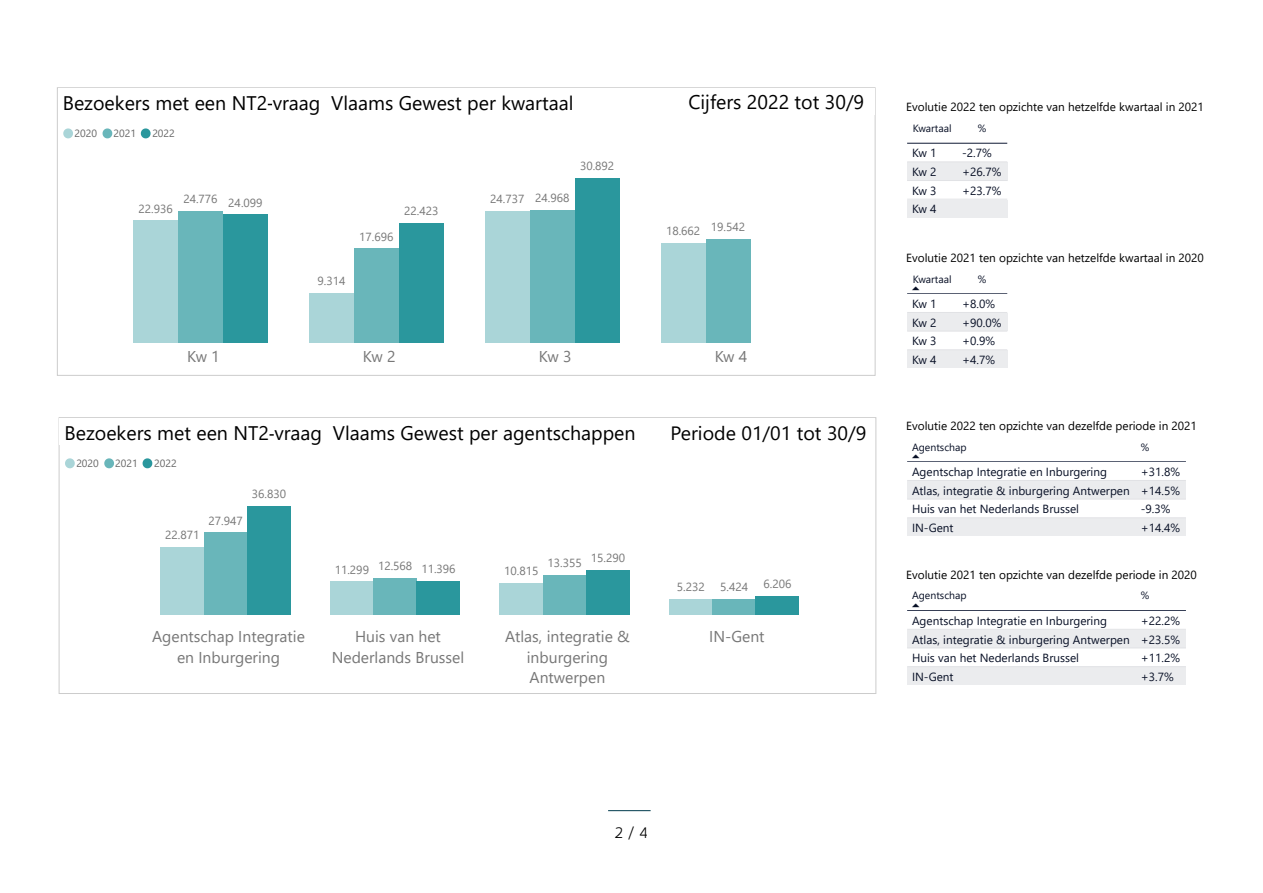
<style>
.page{position:relative;width:1263px;height:893px;background:#fff}
.page>*{position:absolute;margin:0;border:0;box-sizing:border-box;transform-origin:0 0}
.t1{font:19.65px "Segoe UI";color:#000}
.t2{font:19.35px "Segoe UI";color:#000}
.t3{font:300 16.5px "Flanders Art Sans";color:#000}
.t4{font:15.75px/20.5px "Segoe UI";color:#777;text-align:center}
.t5{font:15.6px "Segoe UI";letter-spacing:-.035em;color:#777}
.t6{font:11.85px/18.6px "Segoe UI";color:#070f25;text-align:justify}
.t7{font:11.85px "Segoe UI";color:#000}
.t8{font:11.7px "Segoe UI";color:#777}
.t9{font:10.5px "Segoe UI";color:#070f25}
.t10{font:10.5px "Segoe UI";color:#666}
</style>
<div class="page">
<hr style="left:608px;top:810px;width:43px;height:1px;background:#003b4d">
<div style="left:133px;top:221px;width:45px;height:122px;background:#aad5d8"></div>
<div style="left:309px;top:293px;width:45px;height:50px;background:#aad5d8"></div>
<div style="left:485px;top:211px;width:45px;height:132px;background:#aad5d8"></div>
<div style="left:661px;top:243px;width:45px;height:100px;background:#aad5d8"></div>
<div style="left:178px;top:211px;width:45px;height:132px;background:#69b6ba"></div>
<div style="left:354px;top:248px;width:45px;height:95px;background:#69b6ba"></div>
<div style="left:530px;top:210px;width:45px;height:133px;background:#69b6ba"></div>
<div style="left:706px;top:239px;width:44px;height:104px;background:#69b6ba"></div>
<div style="left:223px;top:214px;width:45px;height:129px;background:#2a979d"></div>
<div style="left:399px;top:223px;width:45px;height:120px;background:#2a979d"></div>
<div style="left:575px;top:178px;width:45px;height:165px;background:#2a979d"></div>
<svg style="left:63px;top:128px;width:10px;height:10px"></svg>
<svg style="left:103px;top:128px;width:9px;height:10px"></svg>
<svg style="left:141px;top:128px;width:10px;height:10px"></svg>
<div style="left:161px;top:547px;width:43px;height:68px;background:#aad5d8"></div>
<div style="left:330px;top:581px;width:43px;height:34px;background:#aad5d8"></div>
<div style="left:500px;top:583px;width:43px;height:32px;background:#aad5d8"></div>
<div style="left:669px;top:599px;width:43px;height:16px;background:#aad5d8"></div>
<div style="left:204px;top:532px;width:43px;height:83px;background:#69b6ba"></div>
<div style="left:373px;top:578px;width:44px;height:37px;background:#69b6ba"></div>
<div style="left:543px;top:575px;width:43px;height:40px;background:#69b6ba"></div>
<div style="left:712px;top:599px;width:44px;height:16px;background:#69b6ba"></div>
<div style="left:247px;top:506px;width:44px;height:109px;background:#2a979d"></div>
<div style="left:417px;top:581px;width:43px;height:34px;background:#2a979d"></div>
<div style="left:586px;top:570px;width:43px;height:45px;background:#2a979d"></div>
<div style="left:756px;top:596px;width:43px;height:19px;background:#2a979d"></div>
<svg style="left:65px;top:458px;width:10px;height:10px"></svg>
<svg style="left:104px;top:458px;width:10px;height:10px"></svg>
<svg style="left:143px;top:458px;width:9px;height:10px"></svg>
<hr style="left:907px;top:143px;width:100px;height:1px;background:#0f1934">
<div style="left:907px;top:162px;width:50px;height:19px;background:#ebecee"></div>
<div style="left:957px;top:162px;width:50px;height:19px;background:#ebecee"></div>
<div style="left:907px;top:200px;width:50px;height:17px;background:#ebecee"></div>
<div style="left:957px;top:200px;width:50px;height:17px;background:#ebecee"></div>
<hr style="left:907px;top:199px;width:100px;height:1px;background:#e1e2e5">
<hr style="left:907px;top:180px;width:100px;height:1px;background:#e1e2e5">
<hr style="left:907px;top:161px;width:100px;height:1px;background:#e1e2e5">
<hr style="left:907px;top:293px;width:100px;height:1px;background:#0f1934">
<div style="left:907px;top:313px;width:50px;height:19px;background:#ebecee"></div>
<div style="left:957px;top:313px;width:50px;height:19px;background:#ebecee"></div>
<div style="left:907px;top:350px;width:50px;height:18px;background:#ebecee"></div>
<div style="left:957px;top:350px;width:50px;height:18px;background:#ebecee"></div>
<hr style="left:907px;top:349px;width:100px;height:1px;background:#e1e2e5">
<hr style="left:907px;top:331px;width:100px;height:1px;background:#e1e2e5">
<hr style="left:907px;top:312px;width:100px;height:1px;background:#e1e2e5">
<hr style="left:907px;top:461px;width:279px;height:1px;background:#0f1934">
<div style="left:907px;top:481px;width:229px;height:19px;background:#ebecee"></div>
<div style="left:1136px;top:481px;width:50px;height:19px;background:#ebecee"></div>
<div style="left:907px;top:518px;width:229px;height:18px;background:#ebecee"></div>
<div style="left:1136px;top:518px;width:50px;height:18px;background:#ebecee"></div>
<hr style="left:907px;top:517px;width:279px;height:1px;background:#e1e2e5">
<hr style="left:907px;top:499px;width:279px;height:1px;background:#e1e2e5">
<hr style="left:907px;top:480px;width:279px;height:1px;background:#e1e2e5">
<hr style="left:907px;top:610px;width:279px;height:1px;background:#0f1934">
<div style="left:907px;top:630px;width:229px;height:18px;background:#ebecee"></div>
<div style="left:1136px;top:630px;width:50px;height:18px;background:#ebecee"></div>
<div style="left:907px;top:667px;width:229px;height:18px;background:#ebecee"></div>
<div style="left:1136px;top:667px;width:50px;height:18px;background:#ebecee"></div>
<hr style="left:907px;top:666px;width:279px;height:1px;background:#e1e2e5">
<hr style="left:907px;top:647px;width:279px;height:1px;background:#e1e2e5">
<hr style="left:907px;top:629px;width:279px;height:1px;background:#e1e2e5">
<h1 class="t1" style="left:63px;top:84px;width:512px">Bezoekers met een NT2 vraag Vlaams Gewest per kwartaal</h1>
<p class="t10" style="left:75px;top:124px;width:24px">2020</p>
<p class="t10" style="left:113px;top:124px;width:24px">2021</p>
<p class="t10" style="left:152px;top:124px;width:24px">2022</p>
<p class="t8" style="left:138px;top:198px;width:36px">22.936</p>
<p class="t8" style="left:183px;top:188px;width:36px">24.776</p>
<p class="t8" style="left:228px;top:191px;width:36px">24.099</p>
<p class="t8" style="left:359px;top:225px;width:36px">17.696</p>
<p class="t8" style="left:404px;top:200px;width:36px">22.423</p>
<p class="t8" style="left:490px;top:188px;width:36px">24.737</p>
<p class="t8" style="left:535px;top:187px;width:36px">24.968</p>
<p class="t8" style="left:580px;top:155px;width:36px">30.892</p>
<p class="t8" style="left:317px;top:270px;width:29px">9.314</p>
<h1 class="t1" style="left:688px;top:83px;width:177px">Cijfers 2022 tot 30/9</h1>
<p class="t8" style="left:666px;top:220px;width:36px">18.662</p>
<p class="t8" style="left:711px;top:216px;width:36px">19.542</p>
<h3 class="t5" style="left:187px;top:342px;width:34px">Kw 1</h3>
<h3 class="t5" style="left:363px;top:342px;width:34px">Kw 2</h3>
<h3 class="t5" style="left:539px;top:342px;width:34px">Kw 3</h3>
<h3 class="t5" style="left:715px;top:342px;width:34px">Kw 4</h3>
<h1 class="t1" style="left:64px;top:414px;width:573px">Bezoekers met een NT2 vraag Vlaams Gewest per agentschappen</h1>
<p class="t10" style="left:76px;top:454px;width:24px">2020</p>
<p class="t10" style="left:115px;top:454px;width:24px">2021</p>
<p class="t10" style="left:154px;top:454px;width:24px">2022</p>
<p class="t8" style="left:165px;top:524px;width:36px">22.871</p>
<p class="t8" style="left:209px;top:509px;width:36px">27.947</p>
<p class="t8" style="left:252px;top:483px;width:36px">36.830</p>
<p class="t8" style="left:378px;top:555px;width:36px">12.568</p>
<p class="t8" style="left:547px;top:552px;width:36px">13.355</p>
<p class="t8" style="left:421px;top:558px;width:36px">11.396</p>
<p class="t8" style="left:335px;top:558px;width:36px">11.299</p>
<p class="t8" style="left:504px;top:560px;width:36px">10.815</p>
<p class="t8" style="left:591px;top:547px;width:36px">15.290</p>
<h2 class="t2" style="left:671px;top:415px;width:197px">Periode 01/01 tot 30/9</h2>
<p class="t8" style="left:677px;top:576px;width:29px">5.232</p>
<p class="t8" style="left:720px;top:576px;width:29px">5.424</p>
<p class="t8" style="left:763px;top:573px;width:29px">6.206</p>
<h3 class="t4" style="left:152px;top:625px;width:154px">Agentschap Integratie en Inburgering</h3>
<h3 class="t4" style="left:332px;top:625px;width:134px">Huis van het<br>Nederlands Brussel</h3>
<h3 class="t4" style="left:505px;top:625px;width:126px">Atlas, integratie &amp; inburgering<br>Antwerpen</h3>
<h3 class="t4" style="left:709px;top:625px;width:57px">IN-Gent</h3>
<p class="t7" style="left:906px;top:96px;width:299px">Evolutie 2022 ten opzichte van hetzelfde kwartaal in 2021</p>
<p class="t9" style="left:913px;top:118px;width:40px">Kwartaal</p>
<p class="t9" style="left:978px;top:118px;width:10px">%</p>
<p class="t6" style="left:912px;top:143px;width:26px">Kw 1</p>
<p class="t6" style="left:962px;top:143px;width:31px">-2.7%</p>
<p class="t6" style="left:912px;top:162px;width:26px">Kw 2</p>
<p class="t6" style="left:962px;top:162px;width:41px">+26.7%</p>
<p class="t6" style="left:912px;top:180px;width:26px">Kw 3</p>
<p class="t6" style="left:962px;top:180px;width:41px">+23.7%</p>
<p class="t6" style="left:912px;top:199px;width:26px">Kw 4</p>
<p class="t7" style="left:906px;top:247px;width:299px">Evolutie 2021 ten opzichte van hetzelfde kwartaal in 2020</p>
<p class="t9" style="left:913px;top:269px;width:40px">Kwartaal</p>
<p class="t9" style="left:978px;top:269px;width:10px">%</p>
<p class="t6" style="left:912px;top:293px;width:26px">Kw 1</p>
<p class="t6" style="left:962px;top:293px;width:34px">+8.0%</p>
<p class="t6" style="left:912px;top:312px;width:26px">Kw 2</p>
<p class="t6" style="left:962px;top:312px;width:41px">+90.0%</p>
<p class="t6" style="left:912px;top:331px;width:26px">Kw 3</p>
<p class="t6" style="left:962px;top:331px;width:34px">+0.9%</p>
<p class="t6" style="left:912px;top:349px;width:26px">Kw 4</p>
<p class="t6" style="left:962px;top:349px;width:34px">+4.7%</p>
<p class="t7" style="left:906px;top:414px;width:292px">Evolutie 2022 ten opzichte van dezelfde periode in 2021</p>
<p class="t9" style="left:912px;top:437px;width:56px">Agentschap</p>
<p class="t9" style="left:1141px;top:437px;width:10px">%</p>
<p class="t6" style="left:912px;top:461px;width:197px">Agentschap Integratie en Inburgering</p>
<p class="t6" style="left:912px;top:461px;width:270px;text-indent:229px">+31.8% Atlas, integratie &amp; inburgering Antwerpen +14.5% Huis van het Nederlands Brussel</p>
<p class="t6" style="left:1141px;top:499px;width:31px">-9.3%</p>
<p class="t6" style="left:912px;top:517px;width:43px">IN-Gent</p>
<p class="t6" style="left:1141px;top:517px;width:41px">+14.4%</p>
<p class="t7" style="left:906px;top:563px;width:292px">Evolutie 2021 ten opzichte van dezelfde periode in 2020</p>
<p class="t9" style="left:912px;top:586px;width:56px">Agentschap</p>
<p class="t9" style="left:1141px;top:586px;width:10px">%</p>
<p class="t6" style="left:912px;top:610px;width:197px">Agentschap Integratie en Inburgering</p>
<p class="t6" style="left:912px;top:610px;width:270px;text-indent:229px">+22.2% Atlas, integratie &amp; inburgering Antwerpen +23.5% Huis van het Nederlands Brussel</p>
<p class="t6" style="left:1141px;top:648px;width:41px">+11.2%</p>
<p class="t6" style="left:912px;top:666px;width:43px">IN-Gent</p>
<p class="t6" style="left:1141px;top:666px;width:34px">+3.7%</p>
<h3 class="t3" style="left:615px;top:822px;width:34px">2 / 4</h3>
</div>
